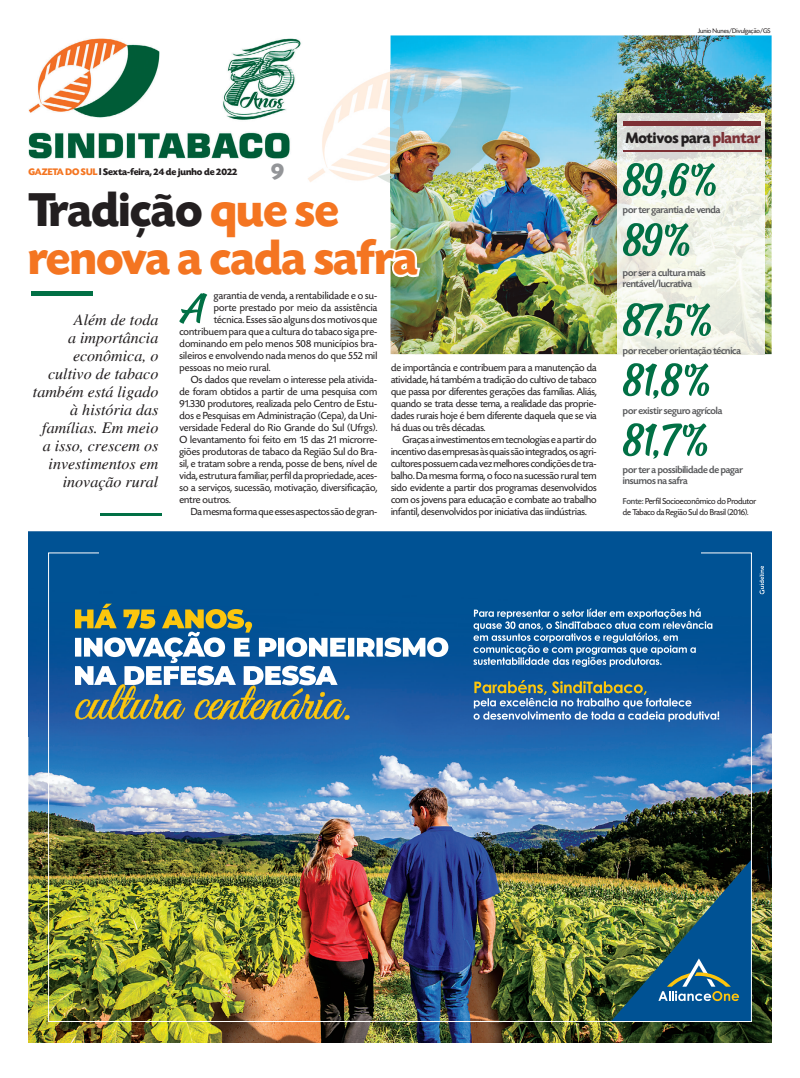
<style>
.page{position:relative;width:800px;height:1078px;background:#fff}
.page>*{position:absolute;margin:0;border:0;box-sizing:border-box;transform-origin:0 0}
.t1{font:700 50px/48px "Today SHOP";color:#f47521}
.t2{font:700 24px "Today SHOP";color:#939598}
.t3{font:italic 16px/18px "Tribune";color:#231f20;text-align:right}
.t4{font:700 16px "Today SHOP";color:#231f20;scale:.95 1}
.t5{font:10.8px "Today SHOP";color:#231f20}
.t6{font:10.8px "Today SHOP";letter-spacing:.02em;color:#231f20}
.t7{font:500 10.5px/11px "Today SHOP";letter-spacing:-.01em;color:#57585a}
.t8{font:700 10px "Today SHOP";color:#231f20}
.t9{font:9px/11px "Today SHOP";letter-spacing:-.01em;color:#231f20}
.t10{font:7px "Today SHOP";color:#231f20}
.s1{color:#f47521}
.s2{color:#231f20}
.s3{color:#fff}
.s4{color:#7d3035}
.s5{font-weight:500;color:#57585a}
</style>
<div class="page">
<img style="left:390px;top:35px;width:381px;height:319px">
<img style="left:617px;top:114px;width:147px;height:240px">
<hr style="left:31px;top:291px;width:61px;height:4px;background:#017045">
<hr style="left:100px;top:513px;width:62px;height:2px;background:#017045">
<svg style="left:179px;top:293px;width:28px;height:30px"></svg>
<img style="left:28px;top:38px;width:273px;height:121px">
<img style="left:28px;top:532px;width:743px;height:510px">
<svg style="left:759px;top:566px;width:5px;height:28px"></svg>
<img style="left:48px;top:552px;width:704px;height:470px">
<svg style="left:75px;top:603px;width:373px;height:117px"></svg>
<svg style="left:473px;top:679px;width:246px;height:42px;background:#4878a2"></svg>
<svg style="left:473px;top:608px;width:239px;height:58px;background:#3977ac"></svg>
<img style="left:308px;top:66px;width:214px;height:130px">
<img style="left:308px;top:66px;width:1px;height:98px">
<hr style="left:622px;top:121px;width:138px;height:4px;background:#7d3035">
<hr style="left:622px;top:151px;width:139px;height:1px;background:#7d3035">
<svg style="left:622px;top:163px;width:93px;height:35px"></svg>
<svg style="left:622px;top:223px;width:67px;height:33px"></svg>
<svg style="left:622px;top:303px;width:88px;height:35px"></svg>
<svg style="left:623px;top:363px;width:86px;height:35px"></svg>
<svg style="left:623px;top:423px;width:84px;height:35px"></svg>
<p class="t10" style="left:697px;top:28px;width:74px">Junio Nunes/Divulgação/GS</p>
<p class="t8" style="left:28px;top:168px;width:210px"><span class="s1">GAZETA DO SUL</span> l Sexta-feira, 24 de junho de 2022</p>
<p class="t2" style="left:271px;top:163px;width:15px">9</p>
<p class="t1" style="left:28px;top:193px;width:391px"><span class="s2">Tradição</span> que se renova a cada sa<span class="s3">f</span>ra</p>
<p class="t3" style="left:33px;top:310px;width:127px">Além de toda<br>a importância econômica, o cultivo de tabaco também está ligado à história das famílias. Em meio a isso, crescem os investimentos em inovação rural</p>
<p class="t6" style="left:214px;top:291px;width:165px">garantia de venda, a rentabilidade e o su-</p>
<p class="t6" style="left:214px;top:303px;width:165px">porte prestado por meio da assistência</p>
<p class="t5" style="left:214px;top:315px;width:165px">técnica. Esses são alguns dos motivos que</p>
<p class="t5" style="left:179px;top:327px;width:199px">contribuem para que a cultura do tabaco siga pre-</p>
<p class="t6" style="left:179px;top:339px;width:199px">dominando em pelo menos 508 municípios bra-</p>
<p class="t6" style="left:179px;top:351px;width:199px">sileiros e envolvendo nada menos do que 552 mil</p>
<p class="t6" style="left:179px;top:363px;width:93px">pessoas no meio rural.</p>
<p class="t5" style="left:191px;top:375px;width:188px">Os dados que revelam o interesse pela ativida-</p>
<p class="t5" style="left:179px;top:387px;width:199px">de foram obtidos a partir de uma pesquisa com</p>
<p class="t5" style="left:179px;top:399px;width:199px">91.330 produtores, realizada pelo Centro de Estu-</p>
<p class="t5" style="left:179px;top:411px;width:199px">dos e Pesquisas em Administração (Cepa), da Uni-</p>
<p class="t5" style="left:179px;top:423px;width:199px">versidade Federal do Rio Grande do Sul (Ufrgs).</p>
<p class="t5" style="left:179px;top:435px;width:199px">O levantamento foi feito em 15 das 21 microrre-</p>
<p class="t5" style="left:179px;top:447px;width:199px">giões produtoras de tabaco da Região Sul do Bra-</p>
<p class="t5" style="left:179px;top:459px;width:199px">sil, e tratam sobre a renda, posse de bens, nível de</p>
<p class="t5" style="left:179px;top:471px;width:199px">vida, estrutura familiar, perfil da propriedade, aces-</p>
<p class="t5" style="left:179px;top:483px;width:199px">so a serviços, sucessão, motivação, diversificação,</p>
<p class="t5" style="left:179px;top:495px;width:53px">entre outros.</p>
<p class="t5" style="left:191px;top:507px;width:188px">Da mesma forma que esses aspectos são de gran-</p>
<p class="t5" style="left:391px;top:363px;width:207px">de importância e contribuem para a manutenção da</p>
<p class="t5" style="left:391px;top:375px;width:207px">atividade, há também a tradição do cultivo de tabaco</p>
<p class="t5" style="left:391px;top:387px;width:207px">que passa por diferentes gerações das famílias. Aliás,</p>
<p class="t5" style="left:391px;top:399px;width:207px">quando se trata desse tema, a realidade das proprie-</p>
<p class="t5" style="left:391px;top:411px;width:207px">dades rurais hoje é bem diferente daquela que se via</p>
<p class="t5" style="left:391px;top:423px;width:96px">há duas ou três décadas.</p>
<p class="t5" style="left:402px;top:435px;width:196px">Graças a investimentos em tecnologias e a partir do</p>
<p class="t5" style="left:391px;top:447px;width:207px">incentivo das empresas às quais são integrados, os agri-</p>
<p class="t5" style="left:391px;top:459px;width:207px">cultores possuem cada vez melhores condições de tra-</p>
<p class="t5" style="left:391px;top:471px;width:207px">balho. Da mesma forma, o foco na sucessão rural tem</p>
<p class="t5" style="left:391px;top:483px;width:207px">sido evidente a partir dos programas desenvolvidos</p>
<p class="t5" style="left:391px;top:495px;width:207px">com os jovens para educação e combate ao trabalho</p>
<p class="t5" style="left:391px;top:507px;width:197px">infantil, desenvolvidos por iniciativa das iindústrias.</p>
<p class="t4" style="left:625px;top:132px;width:143px">Motivos para <span class="s4">plantar</span></p>
<p class="t7" style="left:622px;top:205px;width:99px">por ter garantia de venda</p>
<p class="t7" style="left:622px;top:268px;width:84px">por ser a cultura mais rentável/lucrativa</p>
<p class="t7" style="left:622px;top:346px;width:119px">por receber orientação técnica</p>
<p class="t7" style="left:622px;top:406px;width:101px">por existir seguro agrícola</p>
<p class="t7" style="left:622px;top:464px;width:121px">por ter a possibilidade de pagar insumos na safra</p>
<p class="t9" style="left:622px;top:496px;width:135px"><span class="s5">Fonte:</span> Perfil Socioeconômico do Produtor de Tabaco da Região Sul do Brasil (2016).</p>
</div>
